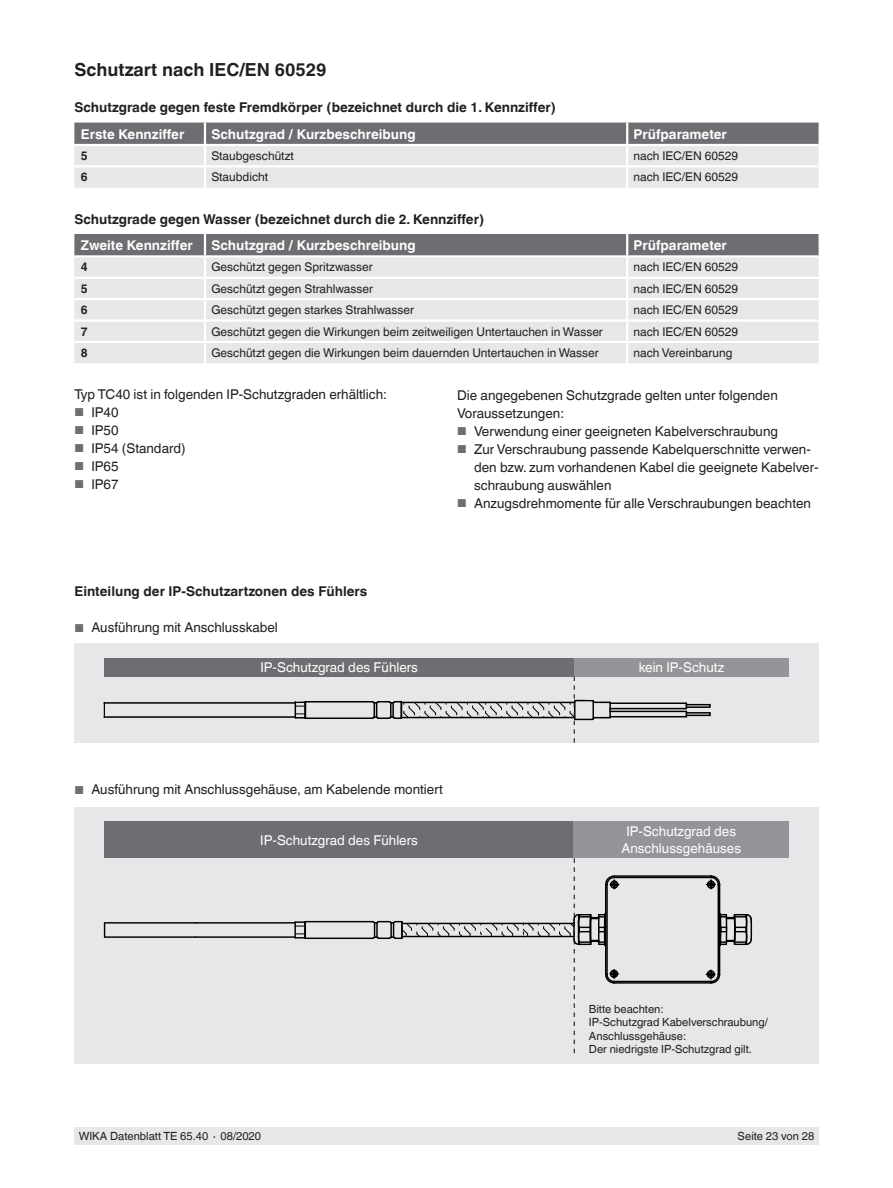
<style>
.page{position:relative;width:893px;height:1188px;background:#fff}
.page>*{position:absolute;margin:0;border:0;box-sizing:border-box;transform-origin:0 0}
.t1{font:700 18px "Helvetica World";color:#231f20}
.t2{font:13.5px/18px "Helvetica World";color:#231f20}
.t3{font:700 13.5px "Helvetica World";color:#231f20}
.t4{font:700 13.5px "Helvetica World";color:#fff}
.t5{font:13.5px/16.5px "Helvetica World";color:#fff;text-align:center}
.t6{font:12px "Helvetica World";color:#231f20}
.t7{font:700 12px "Helvetica World";color:#231f20}
.t8{font:11.25px/13.5px "Helvetica World";color:#231f20}
.s1{font-size:11.55px;color:#6d6e71}
</style>
<div class="page">
<div style="left:74px;top:1128px;width:745px;height:17px;background:#e6e7e9"></div>
<svg style="left:74px;top:123px;width:745px;height:65px;background:#bdbec0"></svg>
<hr style="left:74px;top:165px;width:131px;height:2px;background:#fff">
<hr style="left:205px;top:165px;width:422px;height:2px;background:#fff">
<hr style="left:204px;top:167px;width:2px;height:21px;background:#fff">
<hr style="left:627px;top:165px;width:192px;height:2px;background:#fff">
<hr style="left:626px;top:167px;width:2px;height:21px;background:#fff">
<hr style="left:74px;top:144px;width:131px;height:2px;background:#fff">
<hr style="left:205px;top:144px;width:422px;height:2px;background:#fff">
<hr style="left:627px;top:144px;width:192px;height:2px;background:#fff">
<div style="left:74px;top:343px;width:745px;height:20px;background:#e6e7e9"></div>
<svg style="left:74px;top:234px;width:745px;height:107px;background:#cfd0d2"></svg>
<hr style="left:204px;top:343px;width:2px;height:20px;background:#fff">
<hr style="left:626px;top:343px;width:2px;height:20px;background:#fff">
<hr style="left:74px;top:255px;width:131px;height:3px;background:#fff">
<hr style="left:205px;top:255px;width:422px;height:3px;background:#fff">
<hr style="left:627px;top:255px;width:192px;height:3px;background:#fff">
<div style="left:74px;top:643px;width:745px;height:100px;background:#e6e7e9"></div>
<hr style="left:104px;top:702px;width:191px;height:2px;background:#000">
<hr style="left:104px;top:716px;width:191px;height:2px;background:#000">
<svg style="left:104px;top:704px;width:1px;height:14px"></svg>
<div style="left:104px;top:658px;width:470px;height:18px;background:#6d6e71"></div>
<div style="left:574px;top:658px;width:215px;height:18px;background:#939598"></div>
<svg style="left:295px;top:677px;width:416px;height:66px"></svg>
<div style="left:74px;top:807px;width:745px;height:257px;background:#e6e7e9"></div>
<div style="left:104px;top:822px;width:470px;height:36px;background:#6d6e71"></div>
<div style="left:574px;top:822px;width:215px;height:36px;background:#939598"></div>
<hr style="left:196px;top:922px;width:99px;height:2px;background:#000">
<hr style="left:196px;top:936px;width:99px;height:2px;background:#000">
<hr style="left:105px;top:922px;width:91px;height:2px;background:#000">
<hr style="left:105px;top:936px;width:91px;height:2px;background:#000">
<svg style="left:104px;top:923px;width:1px;height:14px"></svg>
<svg style="left:294px;top:858px;width:459px;height:195px"></svg>
<h1 class="t1" style="left:74px;top:63px;width:254px">Schutzart nach IEC/EN 60529</h1>
<p class="t3" style="left:74px;top:100px;width:483px">Schutzgrade gegen feste Fremdkörper (bezeichnet durch die 1. Kennziffer)</p>
<p class="t4" style="left:81px;top:126px;width:105px">Erste Kennziffer</p>
<p class="t4" style="left:211px;top:129px;width:206px">Schutzgrad / Kurzbeschreibung</p>
<p class="t4" style="left:634px;top:129px;width:95px">Prüfparameter</p>
<p class="t7" style="left:81px;top:151px;width:8px">5</p>
<p class="t6" style="left:211px;top:151px;width:84px">Staubgeschützt</p>
<p class="t6" style="left:634px;top:151px;width:106px">nach IEC/EN 60529</p>
<p class="t7" style="left:81px;top:172px;width:8px">6</p>
<p class="t6" style="left:211px;top:173px;width:58px">Staubdicht</p>
<p class="t6" style="left:634px;top:173px;width:106px">nach IEC/EN 60529</p>
<p class="t3" style="left:74px;top:211px;width:411px">Schutzgrade gegen Wasser (bezeichnet durch die 2. Kennziffer)</p>
<p class="t4" style="left:81px;top:237px;width:113px">Zweite Kennziffer</p>
<p class="t4" style="left:211px;top:240px;width:206px">Schutzgrad / Kurzbeschreibung</p>
<p class="t4" style="left:634px;top:240px;width:95px">Prüfparameter</p>
<p class="t7" style="left:81px;top:262px;width:8px">4</p>
<p class="t6" style="left:211px;top:263px;width:163px">Geschützt gegen Spritzwasser</p>
<p class="t6" style="left:634px;top:263px;width:106px">nach IEC/EN 60529</p>
<p class="t7" style="left:81px;top:284px;width:8px">5</p>
<p class="t6" style="left:211px;top:284px;width:163px">Geschützt gegen Strahlwasser</p>
<p class="t6" style="left:634px;top:284px;width:106px">nach IEC/EN 60529</p>
<p class="t7" style="left:81px;top:305px;width:8px">6</p>
<p class="t6" style="left:211px;top:305px;width:204px">Geschützt gegen starkes Strahlwasser</p>
<p class="t6" style="left:634px;top:305px;width:106px">nach IEC/EN 60529</p>
<p class="t7" style="left:81px;top:327px;width:8px">7</p>
<p class="t6" style="left:211px;top:327px;width:393px">Geschützt gegen die Wirkungen beim zeitweiligen Untertauchen in Wasser</p>
<p class="t6" style="left:634px;top:327px;width:106px">nach IEC/EN 60529</p>
<p class="t7" style="left:81px;top:348px;width:8px">8</p>
<p class="t6" style="left:211px;top:348px;width:389px">Geschützt gegen die Wirkungen beim dauernden Untertauchen in Wasser</p>
<p class="t6" style="left:634px;top:348px;width:100px">nach Vereinbarung</p>
<p class="t2" style="left:74px;top:386px;width:314px">Typ TC40 ist in folgenden IP-Schutzgraden erhältlich:</p>
<p class="t2" style="left:74px;top:405px;width:46px"><span class="s1">■</span> IP40</p>
<p class="t2" style="left:74px;top:423px;width:46px"><span class="s1">■</span> IP50</p>
<p class="t2" style="left:74px;top:441px;width:113px"><span class="s1">■</span> IP54 (Standard)</p>
<p class="t2" style="left:74px;top:459px;width:46px"><span class="s1">■</span> IP65</p>
<p class="t2" style="left:74px;top:477px;width:46px"><span class="s1">■</span> IP67</p>
<p class="t2" style="left:457px;top:387px;width:322px">Die angegebenen Schutzgrade gelten unter folgenden<br>Voraussetzungen:</p>
<p class="t2" style="left:457px;top:423px;width:322px"><span class="s1">■</span> Verwendung einer geeigneten Kabelverschraubung</p>
<p class="t2" style="left:474px;top:441px;width:346px;text-indent:-17px"><span class="s1">■</span> Zur Verschraubung passende Kabelquerschnitte verwen&shy;den bzw. zum vorhandenen Kabel die geeignete Kabelver&shy;schraubung auswählen</p>
<p class="t2" style="left:457px;top:495px;width:355px"><span class="s1">■</span> Anzugsdrehmomente für alle Verschraubungen beachten</p>
<p class="t3" style="left:74px;top:586px;width:294px">Einteilung der IP-Schutzartzonen des Fühlers</p>
<p class="t2" style="left:74px;top:620px;width:205px"><span class="s1">■</span> Ausführung mit Anschlusskabel</p>
<p class="t5" style="left:260px;top:660px;width:159px">IP-Schutzgrad des Fühlers</p>
<p class="t5" style="left:639px;top:660px;width:87px">kein IP-Schutz</p>
<p class="t2" style="left:74px;top:782px;width:370px"><span class="s1">■</span> Ausführung mit Anschlussgehäuse, am Kabelende montiert</p>
<p class="t5" style="left:260px;top:833px;width:159px">IP-Schutzgrad des Fühlers</p>
<p class="t5" style="left:621px;top:825px;width:121px">IP-Schutzgrad des<br>Anschlussgehäuses</p>
<p class="t8" style="left:589px;top:1002px;width:180px">Bitte beachten:<br>IP-Schutzgrad Kabelverschraubung/<br>Anschlussgehäuse:<br>Der niedrigste IP-Schutzgrad gilt.</p>
<p class="t8" style="left:79px;top:1130px;width:184px">WIKA Datenblatt TE 65.40 ∙ 08/2020</p>
<p class="t8" style="left:738px;top:1131px;width:78px">Seite 23 von 28</p>
</div>
